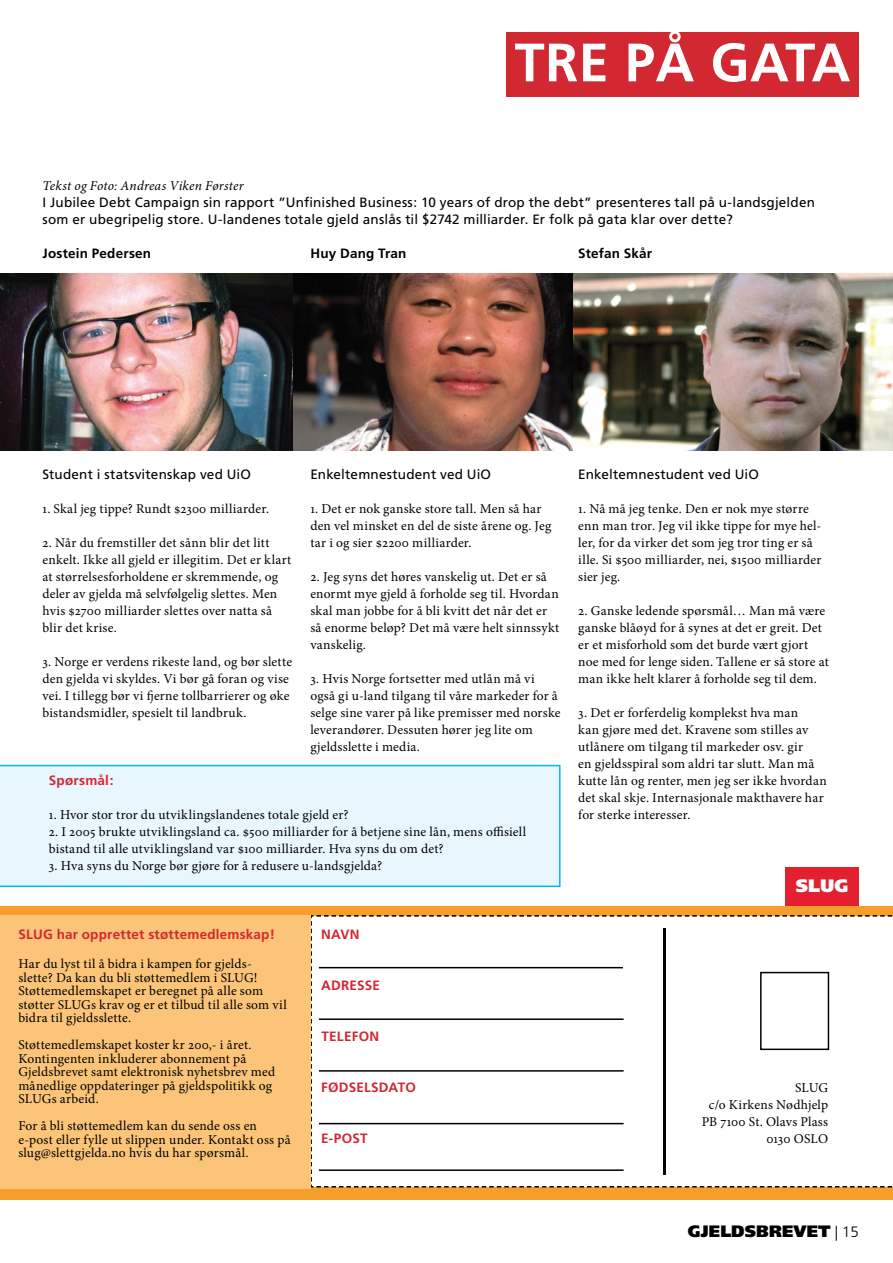
<style>
.page{position:relative;width:893px;height:1263px;background:#fff}
.page>*{position:absolute;margin:0;border:0;box-sizing:border-box;transform-origin:0 0}
.t1{font:700 54px "Frutiger";letter-spacing:.055em;color:#fff}
.t2{font:900 18px "Frutiger";color:#fff}
.t3{font:900 16.5px "Frutiger";letter-spacing:.005em;color:#000}
.t4{font:13.5px/17px "Minion Pro";letter-spacing:.015em;color:#000}
.t5{font:13.5px/17px "Frutiger";letter-spacing:.015em;color:#000}
.t6{font:700 13.5px "Frutiger";letter-spacing:.015em;color:#d12832}
.t7{font:700 13.5px "Frutiger";letter-spacing:.015em;color:#000}
.t8{font:italic 13.5px "Minion Pro";letter-spacing:.045em;color:#000}
.s1{font-weight:300;font-size:15px}
</style>
<div class="page">
<div style="left:0;top:906px;width:893px;height:293px;background:#f59d2d"></div>
<div style="left:310px;top:915px;width:583px;height:273px;background:#fff"></div>
<div style="left:785px;top:867px;width:74px;height:39px;background:#e42030"></div>
<div style="left:0;top:915px;width:310px;height:273px;background:#fbc478"></div>
<div style="left:506px;top:32px;width:353px;height:65px;background:#d12832"></div>
<img style="left:573px;top:273px;width:320px;height:178px">
<img style="left:1px;top:273px;width:292px;height:178px">
<div style="left:0;top:765px;width:561px;height:122px;background:#e8f6fe"></div>
<div style="left:761px;top:972px;width:67px;height:77px;background:#fff"></div>
<div style="left:760px;top:972px;width:69px;height:78px;border:2px solid #000"></div>
<hr style="left:319px;top:967px;width:305px;height:1px;background:#000">
<hr style="left:663px;top:928px;width:2px;height:246px;background:#000">
<div style="left:624px;top:949px;width:28px;height:227px;background:#fff"></div>
<hr style="left:319px;top:1018px;width:305px;height:2px;background:#000">
<hr style="left:319px;top:1070px;width:305px;height:1px;background:#000">
<hr style="left:319px;top:1123px;width:305px;height:1px;background:#000">
<hr style="left:319px;top:1169px;width:305px;height:2px;background:#000">
<img style="left:293px;top:273px;width:280px;height:178px">
<h1 class="t1" style="left:515px;top:31px;width:337px">tr e på gata</h1>
<p class="t8" style="left:43px;top:177px;width:203px">Tekst og Foto: Andreas Viken Førster</p>
<p class="t5" style="left:43px;top:194px;width:774px">I Jubilee Debt Campaign sin rapport ”Unfinished Business: 10 years of drop the debt” presenteres tall på u-landsgjelden som er ubegripelig store. U-landenes totale gjeld anslås til $2742 milliarder. Er folk på gata klar over dette?</p>
<p class="t7" style="left:43px;top:245px;width:110px">Jostein Pedersen</p>
<p class="t7" style="left:310px;top:245px;width:97px">H uy Dang Tran</p>
<p class="t7" style="left:578px;top:245px;width:75px">Stefan Skår</p>
<p class="t5" style="left:43px;top:466px;width:210px">Student i statsvitenskap ved UiO</p>
<p class="t4" style="left:43px;top:500px;width:228px">1. Skal jeg tippe? Rundt $2300 milliarder.</p>
<p class="t4" style="left:43px;top:535px;width:250px">2. Når du fremstiller det sånn blir det litt enkelt. Ikke all gjeld er illegitim. Det er klart at størrelsesforholdene er skremmende, og deler av gjelda må selvfølgelig slettes. Men hvis $2700 milliarder slettes over natta så blir det krise.</p>
<p class="t4" style="left:43px;top:654px;width:251px">3. Norge er verdens rikeste land, og bør slette den gjelda vi skyldes. Vi bør gå foran og vise vei. I tillegg bør vi fjerne tollbarrierer og øke bistandsmidler, spesielt til landbruk.</p>
<p class="t5" style="left:310px;top:466px;width:182px">Enkeltemnestudent ved UiO</p>
<p class="t4" style="left:310px;top:500px;width:242px">1. Det er nok ganske store tall. Men så har den vel minsket en del de siste årene og. Jeg tar i og sier $2200 milliarder.</p>
<p class="t4" style="left:310px;top:569px;width:250px">2. Jeg syns det høres vanskelig ut. Det er så enormt mye gjeld å forholde seg til. Hvordan skal man jobbe for å bli kvitt det når det er så enorme beløp? Det må være helt sinnssykt vanskelig.</p>
<p class="t4" style="left:310px;top:671px;width:252px">3. Hvis Norge fortsetter med utlån må vi også gi u-land tilgang til våre markeder for å selge sine varer på like premisser med norske leverandører. Dessuten hører jeg lite om gjeldsslette i media.</p>
<p class="t6" style="left:49px;top:773px;width:66px">Spørsmål:</p>
<p class="t4" style="left:49px;top:807px;width:301px">1. Hvor stor tror du utviklingslandenes totale gjeld er?</p>
<p class="t4" style="left:49px;top:824px;width:479px">2. I 2005 brukte utviklingsland ca. $500 milliarder for å betjene sine lån, mens offisiell bistand til alle utviklingsland var $100 milliarder. Hva syns du om det?</p>
<p class="t4" style="left:49px;top:858px;width:335px">3. Hva syns du Norge bør gjøre for å redusere u-landsgjelda?</p>
<p class="t6" style="left:18px;top:926px;width:258px">SLUG har opprettet støttemedlemskap!</p>
<p class="t4" style="left:18px;top:957px;width:270px;line-height:13.5px">Har du lyst til å bidra i kampen for gjelds&shy;slette? Da kan du bli støttemedlem i SLUG!<br>Støttemedlemskapet er beregnet på alle som støtter SLUGs krav og er et tilbud til alle som vil bidra til gjeldsslette.</p>
<p class="t4" style="left:18px;top:1038px;width:258px;line-height:13.5px">Støttemedlemskapet koster kr 200,- i året.<br>Kontingenten inkluderer abonnement på Gjeldsbrevet samt elektronisk nyhetsbrev med månedlige oppdateringer på gjeldspolitikk og SLUGs arbeid.</p>
<p class="t4" style="left:18px;top:1119px;width:274px;line-height:13.5px">For å bli støttemedlem kan du sende oss en e-post eller fylle ut slippen under. Kontakt oss på slug@slettgjelda.no hvis du har spørsmål.</p>
<p class="t6" style="left:321px;top:926px;width:40px">NAVN</p>
<p class="t6" style="left:321px;top:977px;width:59px">ADRESSE</p>
<p class="t6" style="left:321px;top:1028px;width:59px">TELEFON</p>
<p class="t6" style="left:321px;top:1079px;width:95px">FØDSELSDATO</p>
<p class="t6" style="left:321px;top:1130px;width:48px">E-POST</p>
<p class="t5" style="left:578px;top:466px;width:182px">Enkeltemnestudent ved UiO</p>
<p class="t4" style="left:578px;top:500px;width:245px">1. Nå må jeg tenke. Den er nok mye større enn man tror. Jeg vil ikke tippe for mye hel&shy;ler, for da virker det som jeg tror ting er så ille. Si $500 milliarder, nei, $1500 milliarder sier jeg.</p>
<p class="t4" style="left:578px;top:603px;width:252px">2. Ganske ledende spørsmål… Man må være ganske blåøyd for å synes at det er greit. Det er et misforhold som det burde vært gjort noe med for lenge siden. Tallene er så store at man ikke helt klarer å forholde seg til dem.</p>
<p class="t4" style="left:578px;top:705px;width:250px">3. Det er forferdelig komplekst hva man<br>kan gjøre med det. Kravene som stilles av utlånere om tilgang til markeder osv. gir<br>en gjeldsspiral som aldri tar slutt. Man må kutte lån og renter, men jeg ser ikke hvordan det skal skje. Internasjonale makthavere har for sterke interesser.</p>
<h2 class="t2" style="left:796px;top:875px;width:54px">SLUG</h2>
<p class="t4" style="left:702px;top:1079px;width:128px;text-align:right">SLUG<br>c/o Kirkens Nødhjelp<br>PB 7100 St. Olavs Plass<br>0130 OSLO</p>
<p class="t3" style="left:688px;top:1221px;width:170px">GJELDSBREVET <span class="s1">| 15</span></p>
</div>
